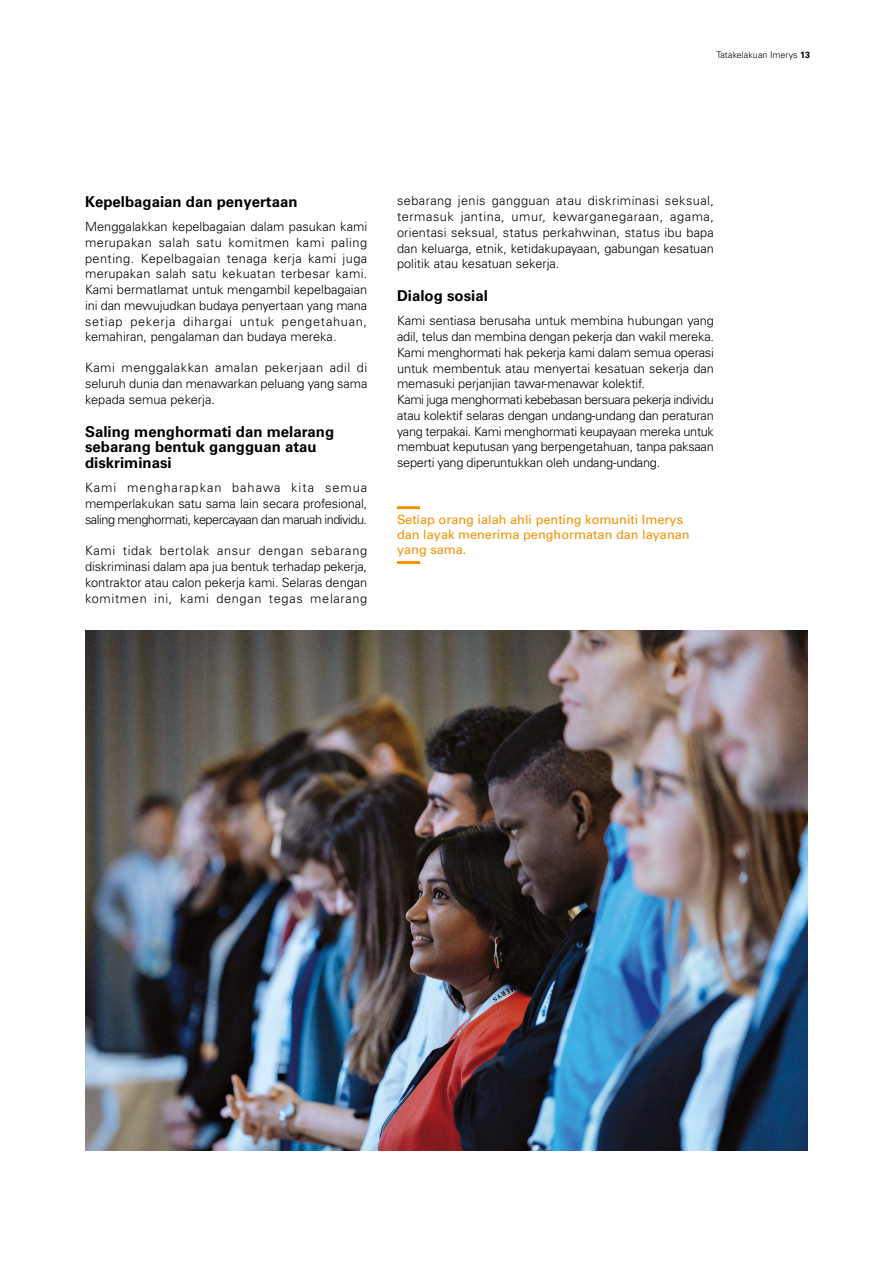
<style>
.page{position:relative;width:893px;height:1263px;background:#fff}
.page>*{position:absolute;margin:0;border:0;box-sizing:border-box;transform-origin:0 0}
.t1{font:700 15px/15.8px "Univers LT Std";color:#000}
.t2{font:300 12.75px/15.8px "Univers LT Std";letter-spacing:-.015em;color:#000;text-align:justify}
.t3{font:12.75px/15px "Univers LT Std";color:#f39200}
.t4{font:300 9px "Univers LT Std";color:#000}
.s1{font-weight:700}
</style>
<div class="page">
<img style="left:85px;top:631px;width:723px;height:520px">
<hr style="left:397px;top:506px;width:23px;height:3px;background:#f39200">
<hr style="left:397px;top:561px;width:23px;height:3px;background:#f39200">
<p class="t4" style="left:716px;top:49px;width:95px">Tatakelakuan Imerys <span class="s1">13</span></p>
<p class="t1" style="left:85px;top:194px;width:214px">Kepelbagaian dan penyertaan</p>
<p class="t2" style="left:85px;top:219px;width:284px">Menggalakkan kepelbagaian dalam pasukan kami merupakan salah satu komitmen kami paling penting. Kepelbagaian tenaga kerja kami juga merupakan salah satu kekuatan terbesar kami.<br>Kami bermatlamat untuk mengambil kepelbagaian ini dan mewujudkan budaya penyertaan yang mana setiap pekerja dihargai untuk pengetahuan, kemahiran, pengalaman dan budaya mereka.</p>
<p class="t2" style="left:85px;top:360px;width:284px">Kami menggalakkan amalan pekerjaan adil di seluruh dunia dan menawarkan peluang yang sama kepada semua pekerja.</p>
<p class="t1" style="left:85px;top:423px;width:251px">Saling menghormati dan melarang sebarang bentuk gangguan atau diskriminasi</p>
<p class="t2" style="left:85px;top:480px;width:284px">Kami mengharapkan bahawa kita semua memperlakukan satu sama lain secara profesional, saling menghormati, kepercayaan dan maruah individu.</p>
<p class="t2" style="left:85px;top:543px;width:284px">Kami tidak bertolak ansur dengan sebarang diskriminasi dalam apa jua bentuk terhadap pekerja, kontraktor atau calon pekerja kami. Selaras dengan komitmen ini, kami dengan tegas melarang</p>
<p class="t2" style="left:397px;top:193px;width:318px">sebarang jenis gangguan atau diskriminasi seksual, termasuk jantina, umur, kewarganegaraan, agama, orientasi seksual, status perkahwinan, status ibu bapa dan keluarga, etnik, ketidakupayaan, gabungan kesatuan politik atau kesatuan sekerja.</p>
<p class="t1" style="left:397px;top:288px;width:92px">Dialog sosial</p>
<p class="t2" style="left:397px;top:313px;width:319px;text-align:left">Kami sentiasa berusaha untuk membina hubungan yang adil, telus dan membina dengan pekerja dan wakil mereka.<br>Kami menghormati hak pekerja kami dalam semua operasi untuk membentuk atau menyertai kesatuan sekerja dan memasuki perjanjian tawar-menawar kolektif.<br>Kami juga menghormati kebebasan bersuara pekerja individu atau kolektif selaras dengan undang-undang dan peraturan yang terpakai. Kami menghormati keupayaan mereka untuk membuat keputusan yang berpengetahuan, tanpa paksaan seperti yang diperuntukkan oleh undang-undang.</p>
<p class="t3" style="left:397px;top:512px;width:294px">Setiap orang ialah ahli penting komuniti Imerys dan layak menerima penghormatan dan layanan yang sama.</p>
</div>
